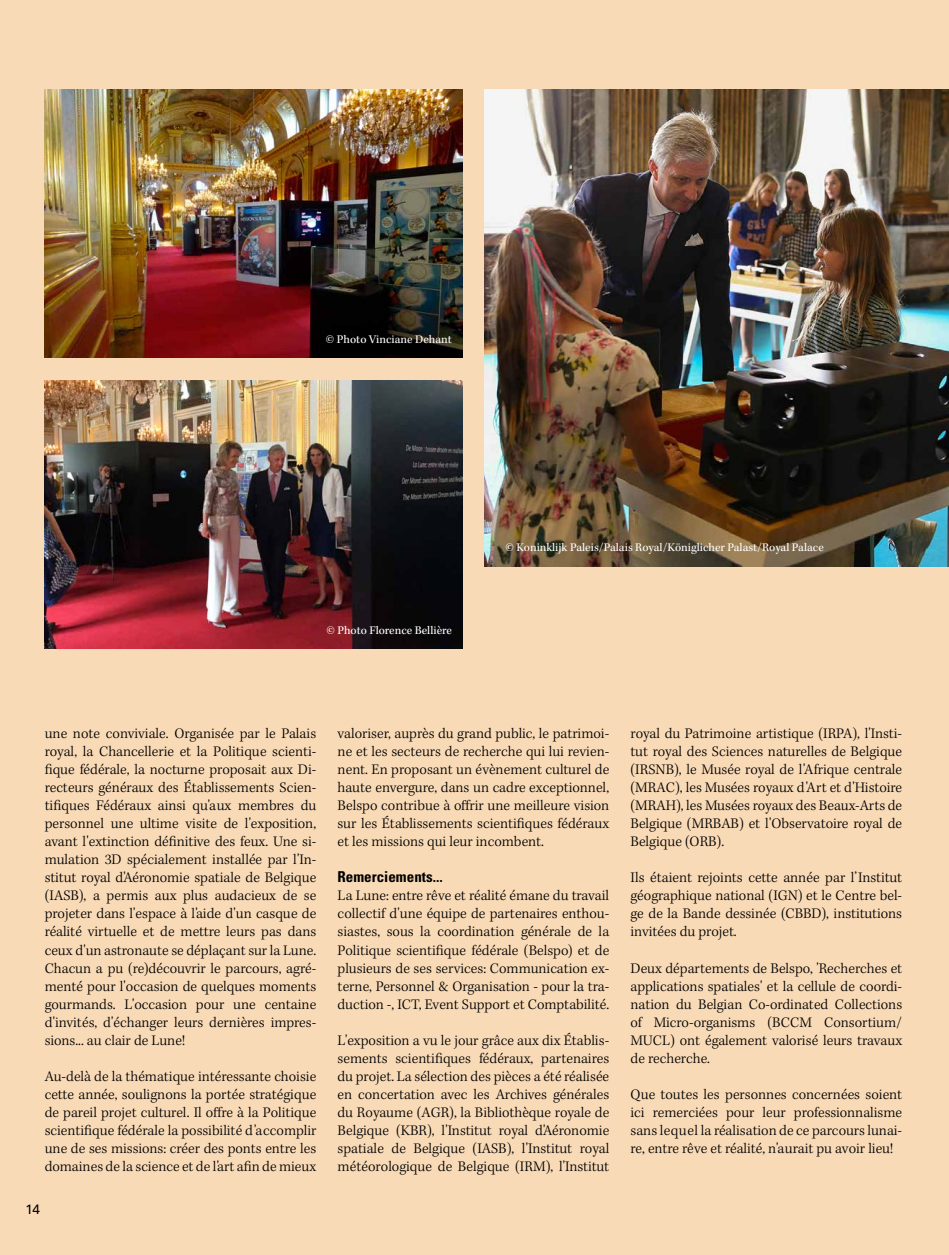
<style>
.page{position:relative;width:949px;height:1255px;background:#fff}
.page>*{position:absolute;margin:0;border:0;box-sizing:border-box;transform-origin:0 0}
.t1{font:300 15px/18px "Kepler Std";color:#000;text-align:justify}
.t2{font:700 condensed 15px "Univers LT Std";color:#000}
.t3{font:13.5px "Univers LT Std";color:#000}
.t4{font:12px "Kepler Std";color:#fff}
</style>
<div class="page">
<div style="left:0;top:0;width:948px;height:1254px;background:#f9dab6"></div>
<img style="left:484px;top:89px;width:464px;height:478px">
<img style="left:45px;top:380px;width:417px;height:268px">
<img style="left:45px;top:89px;width:417px;height:268px">
<p class="t4" style="left:326px;top:333px;width:127px">© Photo Vinciane Dehant</p>
<p class="t4" style="left:326px;top:623px;width:127px">© Photo Florence Bellière</p>
<p class="t4" style="left:505px;top:540px;width:320px">© Koninklijk Paleis/Palais Royal/Königlicher Palast/Royal Palace</p>
<p class="t1" style="left:45px;top:725px;width:273px">une note conviviale. Organisée par le Palais royal, la Chancellerie et la Politique scienti&shy;fique fédérale, la nocturne proposait aux Di&shy;recteurs généraux des Établissements Scien&shy;tifiques Fédéraux ainsi qu'aux membres du personnel une ultime visite de l'exposition, avant l'extinction définitive des feux. Une si&shy;mulation 3D spécialement installée par l'In&shy;stitut royal d'Aéronomie spatiale de Belgique (IASB), a permis aux plus audacieux de se projeter dans l'espace à l'aide d'un casque de réalité virtuelle et de mettre leurs pas dans ceux d'un astronaute se déplaçant sur la Lune.<br>Chacun a pu (re)découvrir le parcours, agré&shy;menté pour l'occasion de quelques moments gourmands. L'occasion pour une centaine d'invités, d'échanger leurs dernières impres&shy;sions... au clair de Lune!</p>
<p class="t1" style="left:45px;top:1067px;width:273px">Au-delà de la thématique intéressante choisie cette année, soulignons la portée stratégique de pareil projet culturel. Il offre à la Politique scientifique fédérale la possibilité d'accomplir une de ses missions: créer des ponts entre les domaines de la science et de l'art afin de mieux</p>
<p class="t3" style="left:26px;top:1200px;width:16px">14</p>
<p class="t1" style="left:337px;top:725px;width:273px">valoriser, auprès du grand public, le patrimoi&shy;ne et les secteurs de recherche qui lui revien&shy;nent. En proposant un évènement culturel de haute envergure, dans un cadre exceptionnel, Belspo contribue à offrir une meilleure vision sur les Établissements scientifiques fédéraux et les missions qui leur incombent.</p>
<p class="t2" style="left:337px;top:867px;width:106px">Remerciements...</p>
<p class="t1" style="left:337px;top:887px;width:273px">La Lune: entre rêve et réalité émane du travail collectif d'une équipe de partenaires enthou&shy;siastes, sous la coordination générale de la Politique scientifique fédérale (Belspo) et de plusieurs de ses services: Communication ex&shy;terne, Personnel &amp; Organisation - pour la tra&shy;duction -, ICT, Event Support et Comptabilité.</p>
<p class="t1" style="left:337px;top:1031px;width:273px">L'exposition a vu le jour grâce aux dix Établis&shy;sements scientifiques fédéraux, partenaires du projet. La sélection des pièces a été réalisée en concertation avec les Archives générales du Royaume (AGR), la Bibliothèque royale de Belgique (KBR), l'Institut royal d'Aéronomie spatiale de Belgique (IASB), l'Institut royal météorologique de Belgique (IRM), l'Institut</p>
<p class="t1" style="left:630px;top:725px;width:273px">royal du Patrimoine artistique (IRPA), l'Insti&shy;tut royal des Sciences naturelles de Belgique (IRSNB), le Musée royal de l'Afrique centrale (MRAC), les Musées royaux d'Art et d'Histoire (MRAH), les Musées royaux des Beaux-Arts de Belgique (MRBAB) et l'Observatoire royal de Belgique (ORB).</p>
<p class="t1" style="left:630px;top:869px;width:273px">Ils étaient rejoints cette année par l’Institut géographique national (IGN) et le Centre bel&shy;ge de la Bande dessinée (CBBD), institutions invitées du projet.</p>
<p class="t1" style="left:630px;top:959px;width:273px">Deux départements de Belspo, 'Recherches et applications spatiales' et la cellule de coordi&shy;nation du Belgian Co-ordinated Collections of Micro-organisms (BCCM Consortium/ MUCL) ont également valorisé leurs travaux de recherche.</p>
<p class="t1" style="left:630px;top:1085px;width:273px">Que toutes les personnes concernées soient ici remerciées pour leur professionnalisme sans lequel la réalisation de ce parcours lunai&shy;re, entre rêve et réalité, n'aurait pu avoir lieu!</p>
</div>
